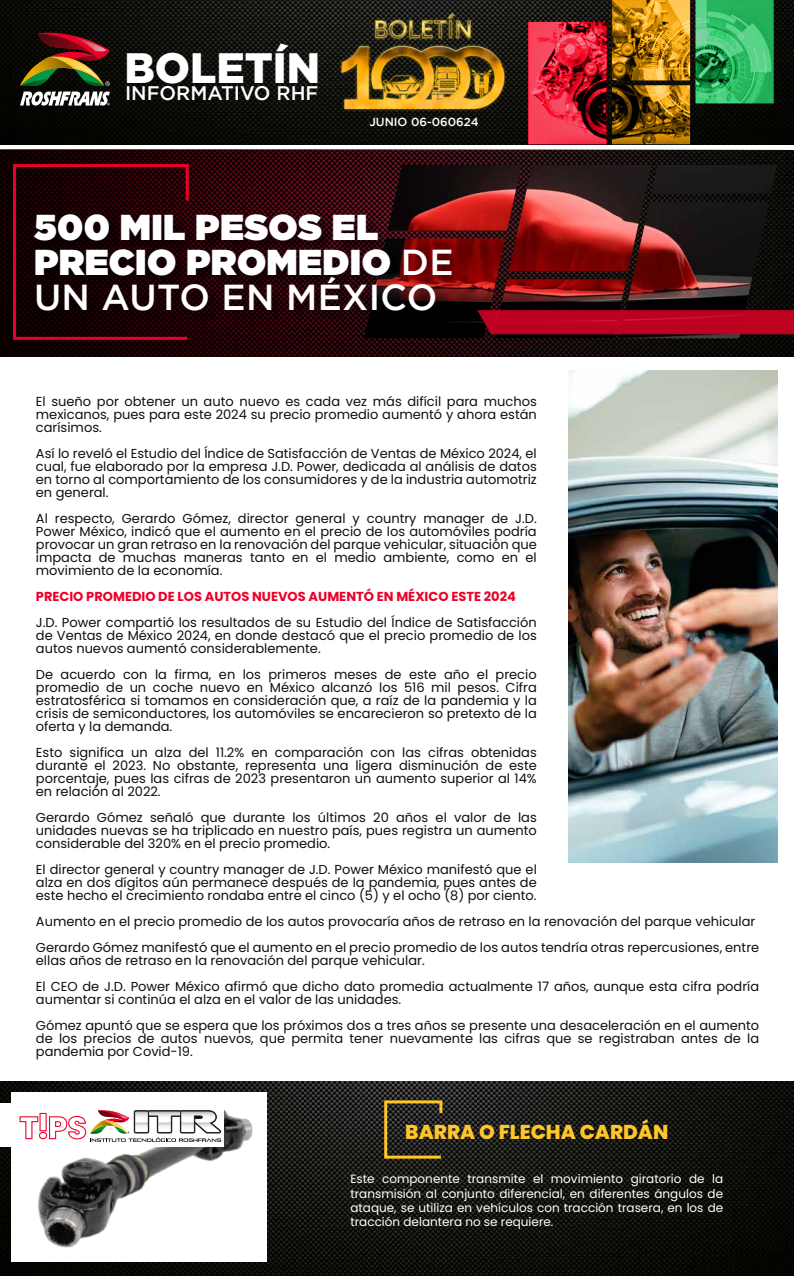
<style>
.page{position:relative;width:794px;height:1276px;background:#fff}
.page>*{position:absolute;margin:0;border:0;box-sizing:border-box;transform-origin:0 0}
.t1{font:900 42.5px "Gotham";color:#fff}
.t2{font:900 36px/35px "Gotham";letter-spacing:.01em;color:#fff}
.t3{font:800 20px "Poppins";color:#ffc629}
.t4{font:500 19.6px "Gotham";color:#fff}
.t5{font:13px/13px "Poppins";color:#0e0e0d;text-align:justify}
.t6{font:700 13px "Poppins";color:#ea0029}
.t7{font:12px/14.4px "Poppins";color:#fff;text-align:justify}
.t8{font:500 11.6px "Gotham";color:#fff}
.s1{font-weight:500}
</style>
<div class="page">
<img style="left:0;top:1081px;width:794px;height:194px">
<img style="left:11px;top:1091px;width:11px;height:99px">
<img style="left:261px;top:1091px;width:5px;height:70px">
<img style="left:22px;top:1091px;width:239px;height:170px">
<img style="left:11px;top:1249px;width:18px;height:12px">
<img style="left:222px;top:1194px;width:44px;height:67px">
<div style="left:0;top:1103px;width:224px;height:43px;background:#fff"></div>
<svg style="left:19px;top:1110px;width:202px;height:31px"></svg>
<svg style="left:384px;top:1100px;width:58px;height:58px;background:#443c25"></svg>
<img style="left:0;top:0;width:794px;height:144px">
<img style="left:528px;top:0;width:245px;height:144px">
<svg style="left:528px;top:22px;width:78px;height:122px;background:#cb273c"></svg>
<svg style="left:695px;top:0;width:78px;height:103px;background:#34b466"></svg>
<svg style="left:612px;top:0;width:78px;height:80px;background:#c48a18"></svg>
<svg style="left:612px;top:85px;width:78px;height:59px;background:#7e5608"></svg>
<svg style="left:20px;top:30px;width:90px;height:76px;background:#584130"></svg>
<img style="left:315px;top:1px;width:215px;height:121px">
<svg style="left:0;top:150px;width:794px;height:206px;background:#1e0709"></svg>
<svg style="left:13px;top:164px;width:176px;height:176px;background:#380008"></svg>
<img style="left:364px;top:165px;width:413px;height:173px">
<img style="left:26px;top:201px;width:512px;height:154px">
<img style="left:569px;top:370px;width:208px;height:492px">
<svg style="left:477px;top:310px;width:317px;height:24px;background:#b70120"></svg>
<h1 class="t1" style="left:125px;top:43px;width:197px">BOLETÍN</h1>
<h3 class="t4" style="left:125px;top:82px;width:195px">INFORMATIVO RHF</h3>
<p class="t8" style="left:369px;top:115px;width:111px">JUNIO 06-060624</p>
<h2 class="t2" style="left:34px;top:209px;width:421px">500 MIL PESOS EL<br>PRECIO PROMEDIO <span class="s1">DE<br>UN AUTO EN MÉXICO</span></h2>
<p class="t5" style="left:36px;top:394px;width:502px">El sueño por obtener un auto nuevo es cada vez más difícil para muchos mexicanos, pues para este 2024 su precio promedio aumentó y ahora están carísimos.</p>
<p class="t5" style="left:36px;top:446px;width:502px">Así lo reveló el Estudio del Índice de Satisfacción de Ventas de México 2024, el cual, fue elaborado por la empresa J.D. Power, dedicada al análisis de datos en torno al comportamiento de los consumidores y de la industria automotriz en general.</p>
<p class="t5" style="left:36px;top:511px;width:502px">Al respecto, Gerardo Gómez, director general y country manager de J.D.<br>Power México, indicó que el aumento en el precio de los automóviles podría provocar un gran retraso en la renovación del parque vehicular, situación que impacta de muchas maneras tanto en el medio ambiente, como en el movimiento de la economía.</p>
<p class="t6" style="left:36px;top:588px;width:481px">PRECIO PROMEDIO DE LOS AUTOS NUEVOS AUMENTÓ EN MÉXICO ESTE 2024</p>
<p class="t5" style="left:36px;top:615px;width:502px">J.D. Power compartió los resultados de su Estudio del Índice de Satisfacción de Ventas de México 2024, en donde destacó que el precio promedio de los autos nuevos aumentó considerablemente.</p>
<p class="t5" style="left:36px;top:667px;width:502px">De acuerdo con la firma, en los primeros meses de este año el precio promedio de un coche nuevo en México alcanzó los 516 mil pesos. Cifra estratosférica si tomamos en consideración que, a raíz de la pandemia y la crisis de semiconductores, los automóviles se encarecieron so pretexto de la oferta y la demanda.</p>
<p class="t5" style="left:36px;top:745px;width:502px">Esto significa un alza del 11.2% en comparación con las cifras obtenidas durante el 2023. No obstante, representa una ligera disminución de este porcentaje, pues las cifras de 2023 presentaron un aumento superior al 14% en relación al 2022.</p>
<p class="t5" style="left:36px;top:810px;width:502px">Gerardo Gómez señaló que durante los últimos 20 años el valor de las unidades nuevas se ha triplicado en nuestro país, pues registra un aumento considerable del 320% en el precio promedio.</p>
<p class="t5" style="left:36px;top:862px;width:502px">El director general y country manager de J.D. Power México manifestó que el alza en dos dígitos aún permanece después de la pandemia, pues antes de este hecho el crecimiento rondaba entre el cinco (5) y el ocho (8) por ciento.</p>
<p class="t5" style="left:36px;top:908px;width:725px;line-height:26px">Aumento en el precio promedio de los autos provocaría años de retraso en la renovación del parque vehicular<br>Gerardo Gómez manifestó que el aumento en el precio promedio de los autos tendría otras repercusiones, entre</p>
<p class="t5" style="left:36px;top:947px;width:725px;line-height:26px">ellas años de retraso en la renovación del parque vehicular.<br>El CEO de J.D. Power México afirmó que dicho dato promedia actualmente 17 años, aunque esta cifra podría</p>
<p class="t5" style="left:36px;top:986px;width:725px;line-height:26px">aumentar si continúa el alza en el valor de las unidades.<br>Gómez apuntó que se espera que los próximos dos a tres años se presente una desaceleración en el aumento</p>
<p class="t5" style="left:36px;top:1031px;width:724px">de los precios de autos nuevos, que permita tener nuevamente las cifras que se registraban antes de la pandemia por Covid-19.</p>
<h3 class="t3" style="left:405px;top:1120px;width:264px">BARRA O FLECHA CARDÁN</h3>
<p class="t7" style="left:350px;top:1171px;width:374px">Este componente transmite el movimiento giratorio de la transmisión al conjunto diferencial, en diferentes ángulos de ataque, se utiliza en vehículos con tracción trasera, en los de tracción delantera no se requiere.</p>
</div>
